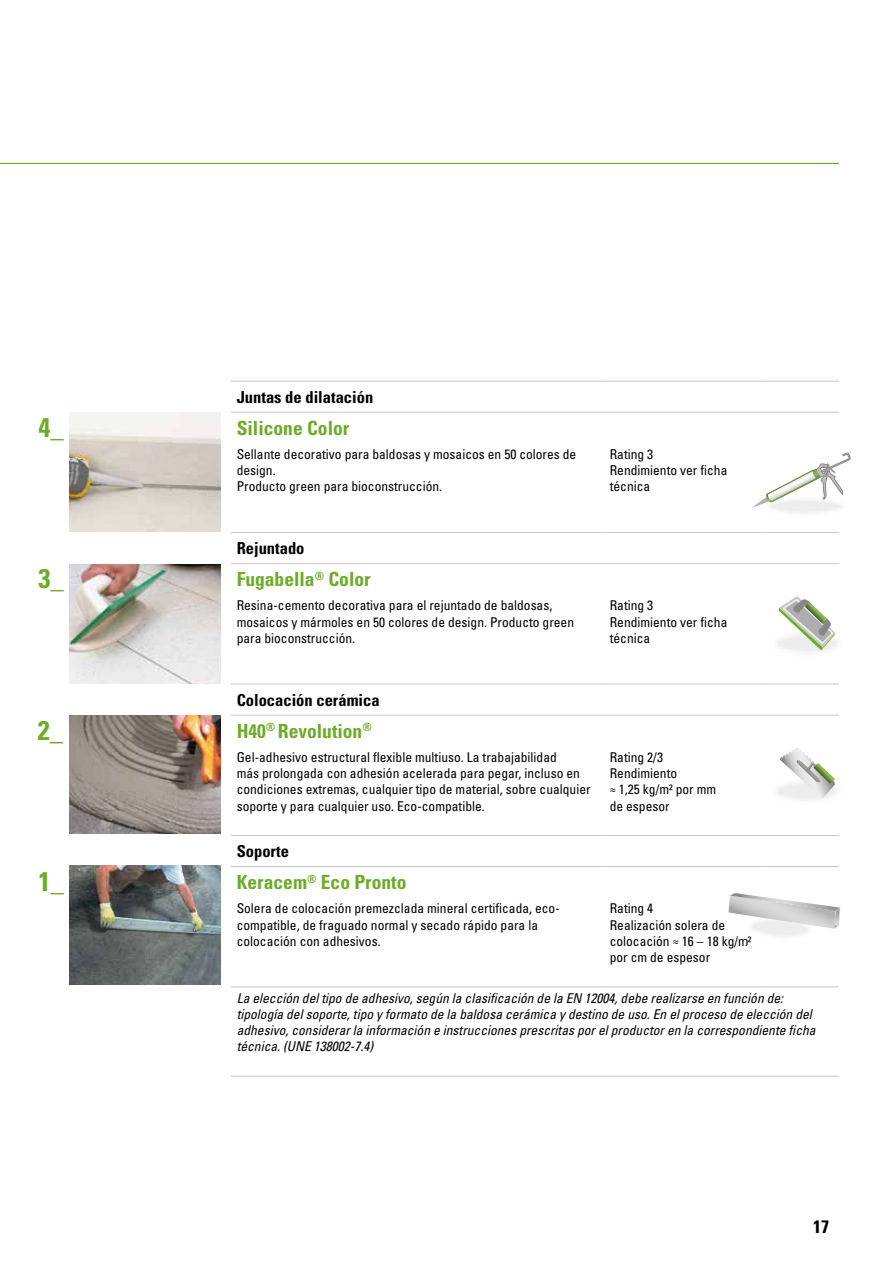
<style>
.page{position:relative;width:893px;height:1263px;background:#fff}
.page>*{position:absolute;margin:0;border:0;box-sizing:border-box;transform-origin:0 0}
.t1{font:700 condensed 27px "Univers LT Std";color:#6eab28}
.t2{font:700 condensed 19.5px "Univers LT Std";color:#6eab28}
.t3{font:700 condensed 18px "Univers LT Std";color:#000}
.t4{font:700 condensed 16.5px "Univers LT Std";color:#000}
.t5{font:condensed 13.5px/16.2px "Univers LT Std";color:#000}
.t6{font:italic condensed 13.5px/16.2px "Univers LT Std";color:#000}
</style>
<div class="page">
<hr style="left:231px;top:381px;width:373px;height:1px;background:#c6c6c6">
<hr style="left:604px;top:381px;width:161px;height:1px;background:#c6c6c6">
<hr style="left:765px;top:381px;width:74px;height:1px;background:#c6c6c6">
<hr style="left:231px;top:412px;width:373px;height:1px;background:#c6c6c6">
<hr style="left:604px;top:412px;width:161px;height:1px;background:#c6c6c6">
<hr style="left:765px;top:412px;width:74px;height:1px;background:#c6c6c6">
<hr style="left:231px;top:532px;width:373px;height:1px;background:#c6c6c6">
<hr style="left:231px;top:563px;width:373px;height:1px;background:#c6c6c6">
<hr style="left:604px;top:532px;width:161px;height:1px;background:#c6c6c6">
<hr style="left:604px;top:563px;width:161px;height:1px;background:#c6c6c6">
<hr style="left:765px;top:532px;width:74px;height:1px;background:#c6c6c6">
<hr style="left:765px;top:563px;width:74px;height:1px;background:#c6c6c6">
<hr style="left:231px;top:715px;width:373px;height:1px;background:#c6c6c6">
<hr style="left:604px;top:715px;width:161px;height:1px;background:#c6c6c6">
<hr style="left:765px;top:715px;width:74px;height:1px;background:#c6c6c6">
<hr style="left:231px;top:683px;width:373px;height:1px;background:#c6c6c6">
<hr style="left:231px;top:835px;width:373px;height:1px;background:#c6c6c6">
<hr style="left:231px;top:986px;width:373px;height:1px;background:#c6c6c6">
<hr style="left:604px;top:683px;width:161px;height:1px;background:#c6c6c6">
<hr style="left:604px;top:835px;width:161px;height:1px;background:#c6c6c6">
<hr style="left:604px;top:986px;width:161px;height:1px;background:#c6c6c6">
<hr style="left:765px;top:683px;width:74px;height:1px;background:#c6c6c6">
<hr style="left:765px;top:835px;width:74px;height:1px;background:#c6c6c6">
<hr style="left:231px;top:866px;width:373px;height:1px;background:#c6c6c6">
<hr style="left:604px;top:866px;width:161px;height:1px;background:#c6c6c6">
<hr style="left:765px;top:866px;width:74px;height:1px;background:#c6c6c6">
<hr style="left:765px;top:986px;width:74px;height:1px;background:#c6c6c6">
<hr style="left:231px;top:1076px;width:373px;height:1px;background:#c6c6c6">
<hr style="left:604px;top:1076px;width:161px;height:1px;background:#c6c6c6">
<hr style="left:765px;top:1076px;width:74px;height:1px;background:#c6c6c6">
<svg style="left:779px;top:596px;width:56px;height:55px"></svg>
<svg style="left:780px;top:748px;width:55px;height:51px"></svg>
<svg style="left:729px;top:893px;width:111px;height:43px"></svg>
<img style="left:69px;top:564px;width:151px;height:119px">
<img style="left:69px;top:715px;width:151px;height:118px">
<img style="left:69px;top:866px;width:151px;height:119px">
<hr style="left:0;top:163px;width:839px;height:1px;background:#6eab28">
<img style="left:70px;top:412px;width:151px;height:119px">
<div style="left:765px;top:495px;width:81px;height:22px;background:#f4f4f4;border-radius:50%"></div>
<svg style="left:753px;top:452px;width:97px;height:55px"></svg>
<h1 class="t1" style="left:39px;top:411px;width:27px">4_</h1>
<h1 class="t1" style="left:39px;top:562px;width:27px">3_</h1>
<h1 class="t1" style="left:38px;top:714px;width:27px">2_</h1>
<h1 class="t1" style="left:39px;top:864px;width:27px">1_</h1>
<p class="t4" style="left:237px;top:387px;width:138px">Juntas de dilatación</p>
<h2 class="t2" style="left:237px;top:416px;width:114px">Silicone Color</h2>
<p class="t5" style="left:237px;top:446px;width:341px">Sellante decorativo para baldosas y mosaicos en 50 colores de design.<br>Producto green para bioconstrucción.</p>
<p class="t5" style="left:610px;top:446px;width:119px">Rating 3<br>Rendimiento ver ficha técnica</p>
<p class="t4" style="left:237px;top:538px;width:69px">Rejuntado</p>
<h2 class="t2" style="left:237px;top:567px;width:136px">Fugabella<sup>®</sup> Color</h2>
<p class="t5" style="left:237px;top:597px;width:339px">Resina-cemento decorativa para el rejuntado de baldosas, mosaicos y mármoles en 50 colores de design. Producto green para bioconstrucción.</p>
<p class="t5" style="left:610px;top:597px;width:119px">Rating 3<br>Rendimiento ver ficha técnica</p>
<p class="t4" style="left:237px;top:689px;width:145px">Colocación cerámica</p>
<h2 class="t2" style="left:237px;top:719px;width:137px">H40<sup>®</sup> Revolution<sup>®</sup></h2>
<p class="t5" style="left:237px;top:749px;width:355px">Gel-adhesivo estructural flexible multiuso. La trabajabilidad<br>más prolongada con adhesión acelerada para pegar, incluso en condiciones extremas, cualquier tipo de material, sobre cualquier soporte y para cualquier uso. Eco-compatible.</p>
<p class="t5" style="left:610px;top:749px;width:108px">Rating 2/3<br>Rendimiento<br>≈ 1,25 kg/m² por mm de espesor</p>
<p class="t4" style="left:237px;top:841px;width:54px">Soporte</p>
<h2 class="t2" style="left:237px;top:870px;width:171px">Keracem<sup>®</sup> Eco Pronto</h2>
<p class="t5" style="left:237px;top:900px;width:325px">Solera de colocación premezclada mineral certificada, eco&shy;compatible, de fraguado normal y secado rápido para la colocación con adhesivos.</p>
<p class="t5" style="left:610px;top:900px;width:143px">Rating 4<br>Realización solera de colocación ≈ 16 – 18 kg/m² por cm de espesor</p>
<p class="t6" style="left:237px;top:990px;width:580px">La elección del tipo de adhesivo, según la clasificación de la EN 12004, debe realizarse en función de: tipología del soporte, tipo y formato de la baldosa cerámica y destino de uso. En el proceso de elección del adhesivo, considerar la información e instrucciones prescritas por el productor en la correspondiente ficha técnica. (UNE 138002-7.4)</p>
<h3 class="t3" style="left:813px;top:1216px;width:17px">17</h3>
</div>
